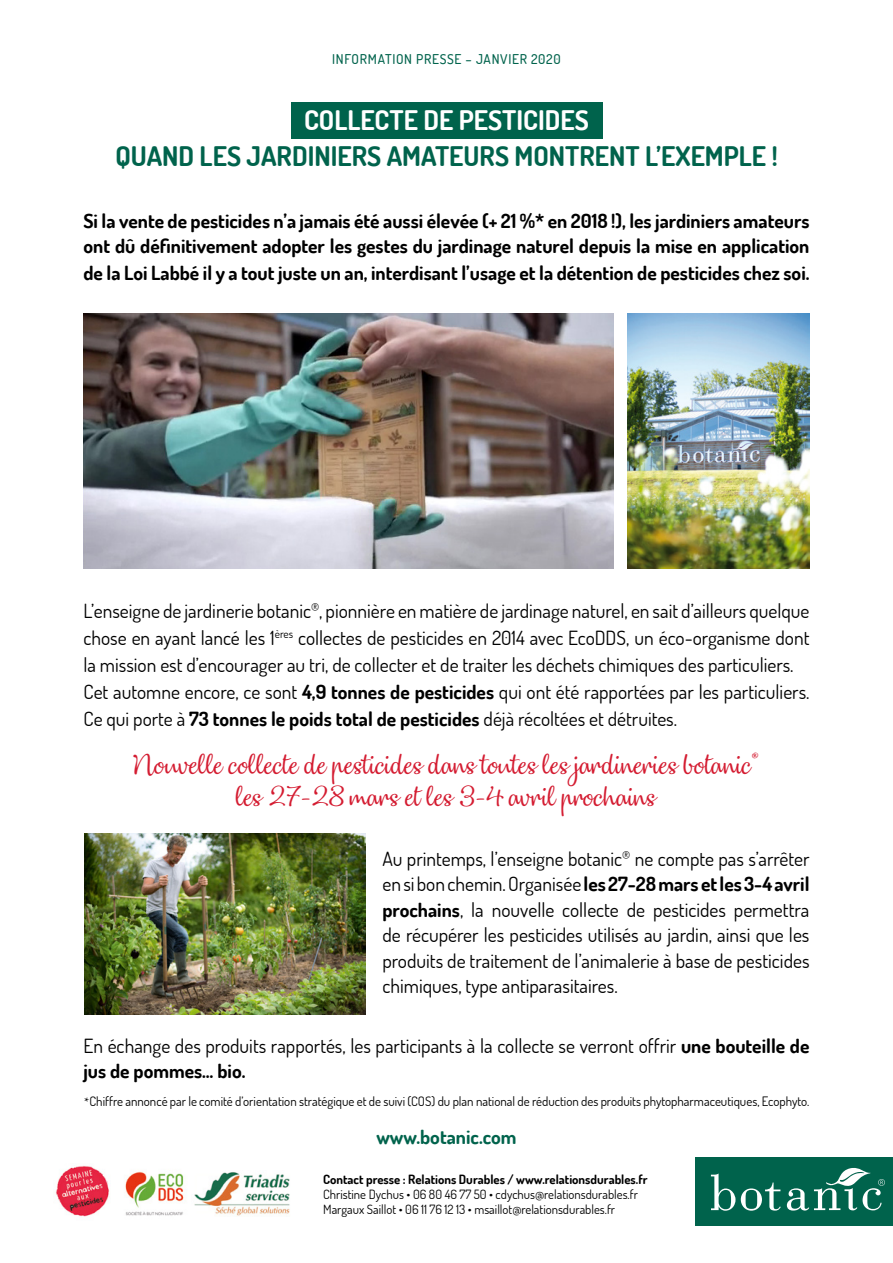
<style>
.page{position:relative;width:893px;height:1263px;background:#fff}
.page>*{position:absolute;margin:0;border:0;box-sizing:border-box;transform-origin:0 0}
.t1{font:27px "Dulcelin";color:#d41c31}
.t2{font:700 27px "Dosis";color:#00634c}
.t3{font:700 27px "Dosis";color:#fff}
.t4{font:19.5px/25.5px "Dosis";color:#000;text-align:justify}
.t5{font:700 19.5px/26.2px "Dosis";color:#000;text-align:justify}
.t6{font:700 19.5px "Dosis";color:#00634c}
.t7{font:500 13.5px "Dosis";letter-spacing:.05em;color:#00634c}
.t8{font:12.9px "Dosis";color:#000}
.t9{font:12.75px "Dosis";color:#000}
.t10{font:700 12.75px "Dosis";color:#000}
.s1{font-weight:700}
.s2{font-family:"Minion Pro"}
</style>
<div class="page">
<div style="left:291px;top:102px;width:312px;height:36px;background:#00634c"></div>
<img style="left:83px;top:314px;width:530px;height:254px">
<div style="left:695px;top:1158px;width:198px;height:68px;background:#00634c"></div>
<svg style="left:711px;top:1173px;width:24px;height:38px"></svg>
<svg style="left:741px;top:1182px;width:40px;height:29px"></svg>
<svg style="left:787px;top:1167px;width:98px;height:43px"></svg>
<img style="left:194px;top:1172px;width:96px;height:44px">
<img style="left:125px;top:1171px;width:59px;height:45px">
<img style="left:56px;top:1165px;width:53px;height:52px">
<img style="left:627px;top:314px;width:182px;height:254px">
<img style="left:84px;top:833px;width:281px;height:181px">
<p class="t7" style="left:332px;top:50px;width:230px">INFORMATION PRESSE – JANVIER 2020</p>
<p class="t3" style="left:304px;top:102px;width:286px">COLLECTE DE PESTICIDES</p>
<p class="t2" style="left:115px;top:139px;width:664px">QUAND LES JARDINIERS AMATEURS MONTRENT L’EXEMPLE !</p>
<p class="t5" style="left:83px;top:207px;width:727px">Si la vente de pesticides n’a jamais été aussi élevée (+ 21 %* en 2018 !), les jardiniers amateurs ont dû définitivement adopter les gestes du jardinage naturel depuis la mise en application de la Loi Labbé il y a tout juste un an, interdisant l’usage et la détention de pesticides chez soi.</p>
<p class="t4" style="left:83px;top:596px;width:728px;line-height:27px">L’enseigne de jardinerie botanic<sup>®</sup>, pionnière en matière de jardinage naturel, en sait d’ailleurs quelque chose en ayant lancé les 1<sup>ères</sup> collectes de pesticides en 2014 avec EcoDDS, un éco-organisme dont la mission est d’encourager au tri, de collecter et de traiter les déchets chimiques des particuliers.</p>
<p class="t4" style="left:83px;top:677px;width:727px;line-height:27px">Cet automne encore, ce sont <span class="s1">4,9 tonnes de pesticides</span> qui ont été rapportées par les particuliers.<br>Ce qui porte à <span class="s1">73 tonnes le poids total de pesticides</span> déjà récoltées et détruites.</p>
<p class="t1" style="left:134px;top:747px;width:626px">Nouvelle collecte de pesticides dans toutes les jardineries botanic<sup>®</sup></p>
<p class="t1" style="left:236px;top:780px;width:422px">les 27-28 mars et les 3-4 avril prochains</p>
<p class="t4" style="left:382px;top:845px;width:429px">Au printemps, l’enseigne botanic<sup>®</sup> ne compte pas s’arrêter en si bon chemin. Organisée <span class="s1">les 27-28 mars et les 3-4 avril prochains</span>, la nouvelle collecte de pesticides permettra de récupérer les pesticides utilisés au jardin, ainsi que les produits de traitement de l’animalerie à base de pesticides chimiques, type antiparasitaires.</p>
<p class="t4" style="left:83px;top:1032px;width:727px">En échange des produits rapportés, les participants à la collecte se verront offrir <span class="s1">une bouteille de jus de pommes… bio.</span></p>
<p class="t8" style="left:84px;top:1093px;width:727px"><span class="s2">*</span>Chiffre annoncé par le comité d’orientation stratégique et de suivi (COS) du plan national de réduction des produits phytopharmaceutiques, Ecophyto.</p>
<p class="t6" style="left:376px;top:1125px;width:142px">www.botanic.com</p>
<p class="t10" style="left:323px;top:1171px;width:326px">Contact presse : Relations Durables / www.relationsdurables.fr</p>
<p class="t9" style="left:323px;top:1186px;width:316px">Christine Dychus • 06 80 46 77 50 • cdychus@relationsdurables.fr</p>
<p class="t9" style="left:323px;top:1201px;width:293px">Margaux Saillot • 06 11 76 12 13 • msaillot@relationsdurables.fr</p>
</div>
